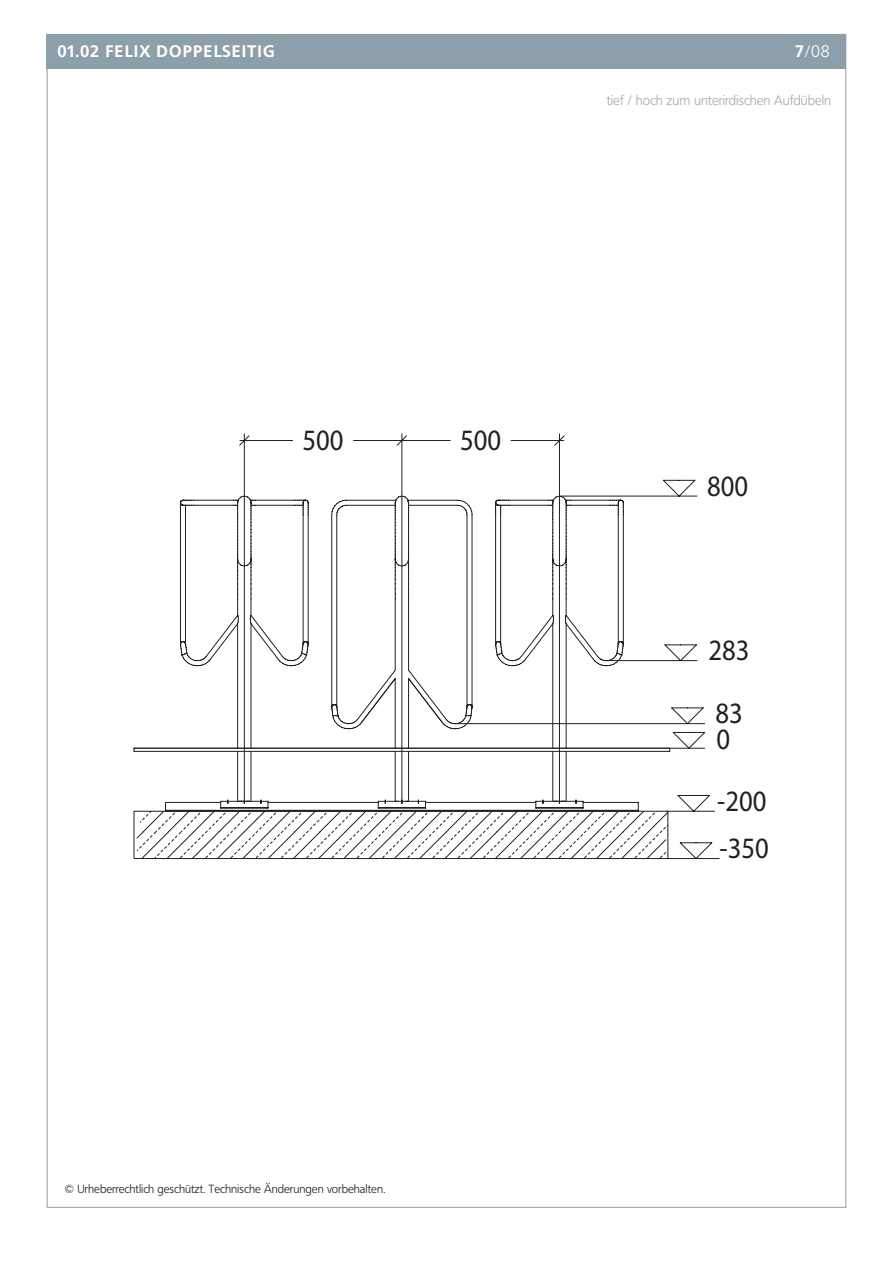
<style>
.page{position:relative;width:893px;height:1263px;background:#fff}
.page>*{position:absolute;margin:0;border:0;box-sizing:border-box;transform-origin:0 0}
.t1{font:29.7px/63px "Myriad";color:#231f20;scale:.9 1}
.t2{font:700 16.5px "Frutiger BQ";letter-spacing:.07em;color:#fff}
.t3{font:300 16.5px "Frutiger BQ";color:#fff}
.t4{font:300 13.5px "Frutiger BQ";color:#a8a9ad}
.t5{font:300 11.7px "Frutiger BQ";color:#231f20}
.s1{font-weight:700}
</style>
<div class="page">
<div style="left:47px;top:34px;width:799px;height:1174px;background:#fff;border:1px solid #8c9faa"></div>
<div style="left:47px;top:34px;width:799px;height:34px;background:#8c9faa"></div>
<svg style="left:239px;top:434px;width:458px;height:62px"></svg>
<svg style="left:668px;top:842px;width:51px;height:17px"></svg>
<svg style="left:165px;top:747px;width:290px;height:64px"></svg>
<svg style="left:180px;top:801px;width:216px;height:7px"></svg>
<svg style="left:180px;top:496px;width:71px;height:305px"></svg>
<svg style="left:251px;top:496px;width:204px;height:305px"></svg>
<svg style="left:408px;top:500px;width:47px;height:308px"></svg>
<hr style="left:134px;top:751px;width:536px;height:1px;background:#231f20">
<svg style="left:455px;top:496px;width:260px;height:315px"></svg>
<hr style="left:134px;top:748px;width:536px;height:1px;background:#231f20">
<svg style="left:134px;top:811px;width:534px;height:48px"></svg>
<h2 class="t2" style="left:57px;top:42px;width:219px">01.02 FELIX DOPPELSEITIG</h2>
<h2 class="t3" style="left:795px;top:42px;width:37px"><span class="s1">7</span>/08</h2>
<p class="t4" style="left:607px;top:92px;width:226px">tief / hoch zum unterirdischen Aufdübeln</p>
<h1 class="t1" style="left:303px;top:410px;width:47px">500</h1>
<h1 class="t1" style="left:460px;top:410px;width:47px">500</h1>
<p class="t5" style="left:64px;top:1182px;width:322px">© Urheberrechtlich geschützt. Technische Änderungen vorbehalten.</p>
<h1 class="t1" style="left:707px;top:456px;width:47px">800</h1>
<h1 class="t1" style="left:709px;top:620px;width:47px">283<br>83</h1>
<h1 class="t1" style="left:717px;top:709px;width:57px;line-height:62.2px">0 -200</h1>
<h1 class="t1" style="left:719px;top:818px;width:56px">-350</h1>
</div>
